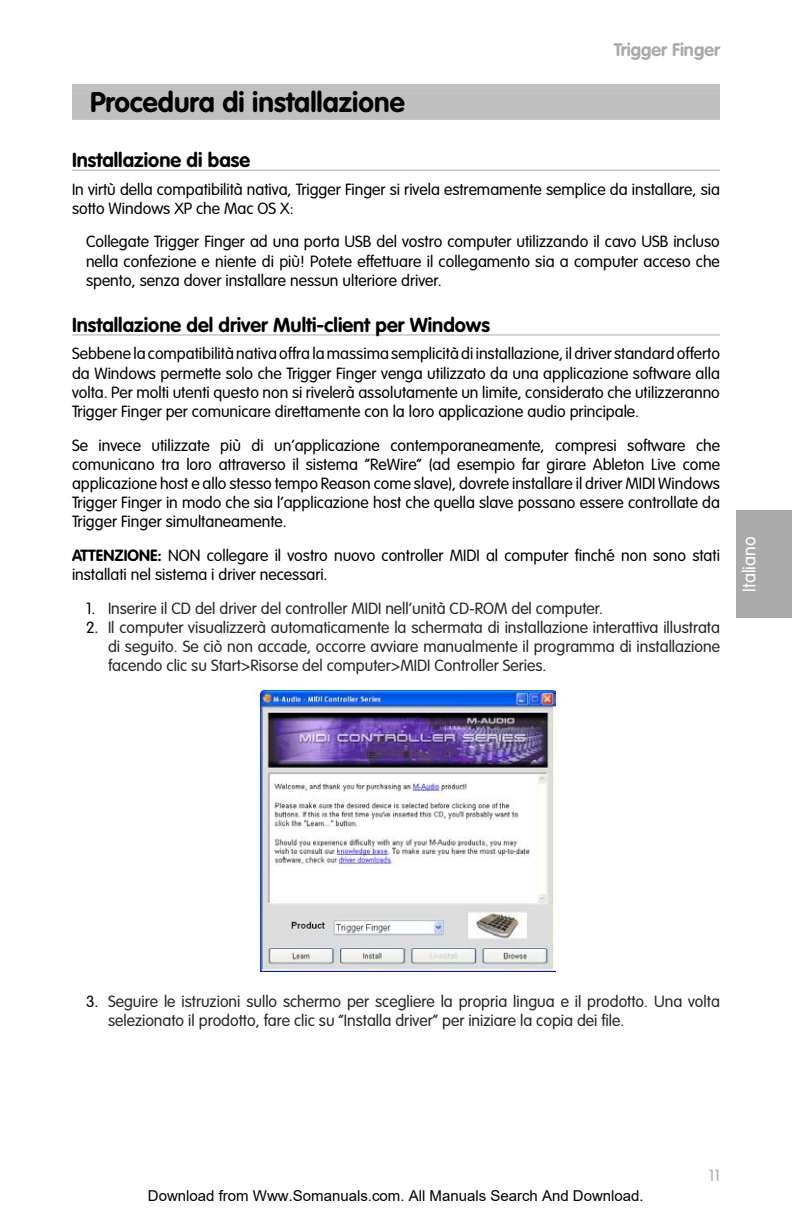
<style>
.page{position:relative;width:792px;height:1224px;background:#fff}
.page>*{position:absolute;margin:0;border:0;box-sizing:border-box;transform-origin:0 0}
.t1{font:700 28px "VAG Rounded";color:#000}
.t2{font:700 20px "VAG Rounded";color:#000}
.t3{font:700 18px "VAG Rounded";color:#aaa}
.t4{font:300 18px "VAG Rounded";color:#fff}
.t5{font:300 16px/19.2px "VAG Rounded";color:#000;text-align:justify}
.t6{font:300 16px/19.2px "VAG Rounded";color:#292526;text-align:justify}
.t7{font:300 16px "VAG Rounded";color:#aaa}
.t8{font:15px "Arial";color:#000}
.s1{font-weight:700}
.s2{color:#000}
</style>
<div class="page">
<div style="left:736px;top:511px;width:56px;height:107px;background:#aaa"></div>
<div style="left:72px;top:84px;width:648px;height:10px;background:#c0c0c0"></div>
<div style="left:72px;top:94px;width:648px;height:26px;background:#c0c0c0"></div>
<hr style="left:72px;top:170px;width:648px;height:1px;background:#aaa">
<hr style="left:72px;top:334px;width:648px;height:1px;background:#aaa">
<img style="left:261px;top:691px;width:294px;height:281px">
<p class="t3" style="left:614px;top:39px;width:108px">Trigger Finger</p>
<h1 class="t1" style="left:90px;top:86px;width:316px">Procedura di installazione</h1>
<p class="t2" style="left:72px;top:149px;width:180px">Installazione di base</p>
<p class="t5" style="left:72px;top:179px;width:650px">In virtù della compatibilità nativa, Trigger Finger si rivela estremamente semplice da installare, sia sotto Windows XP che Mac OS X:</p>
<p class="t5" style="left:86px;top:232px;width:635px">Collegate Trigger Finger ad una porta USB del vostro computer utilizzando il cavo USB incluso nella confezione e niente di più! Potete effettuare il collegamento sia a computer acceso che spento, senza dover installare nessun ulteriore driver.</p>
<p class="t2" style="left:72px;top:314px;width:420px">Installazione del driver Multi-client per Windows</p>
<p class="t5" style="left:72px;top:344px;width:649px">Sebbene la compatibilità nativa offra la massima semplicità di installazione, il driver standard offerto da Windows permette solo che Trigger Finger venga utilizzato da una applicazione software alla volta. Per molti utenti questo non si rivelerà assolutamente un limite, considerato che utilizzeranno Trigger Finger per comunicare direttamente con la loro applicazione audio principale.</p>
<p class="t5" style="left:72px;top:435px;width:650px">Se invece utilizzate più di un’applicazione contemporaneamente, compresi software che comunicano tra loro attraverso il sistema “ReWire” (ad esempio far girare Ableton Live come applicazione host e allo stesso tempo Reason come slave), dovrete installare il driver MIDI Windows Trigger Finger in modo che sia l’applicazione host che quella slave possano essere controllate da Trigger Finger simultaneamente.</p>
<p class="t5" style="left:72px;top:546px;width:649px"><span class="s1">ATTENZIONE:</span> NON collegare il vostro nuovo controller MIDI al computer finché non sono stati installati nel sistema i driver necessari.</p>
<p class="t6" style="left:86px;top:599px;width:519px"><span class="s2">1.</span> Inserire il CD del driver del controller MIDI nell’unità CD-ROM del computer.</p>
<p class="t6" style="left:108px;top:618px;width:613px;text-indent:-22px"><span class="s2">2.</span> Il computer visualizzerà automaticamente la schermata di installazione interattiva illustrata di seguito. Se ciò non accade, occorre avviare manualmente il programma di installazione facendo clic su Start&gt;Risorse del computer&gt;MIDI Controller Series.</p>
<p class="t4" style="left:739px;top:592px;width:57px;rotate:-90deg">Italiano</p>
<p class="t6" style="left:108px;top:992px;width:613px;text-indent:-22px"><span class="s2">3.</span> Seguire le istruzioni sullo schermo per scegliere la propria lingua e il prodotto. Una volta selezionato il prodotto, fare clic su “Installa driver” per iniziare la copia dei file.</p>
<p class="t8" style="left:148px;top:1187px;width:497px">Download from Www.Somanuals.com. All Manuals Search And Download.</p>
<p class="t7" style="left:709px;top:1166px;width:13px">11</p>
</div>
